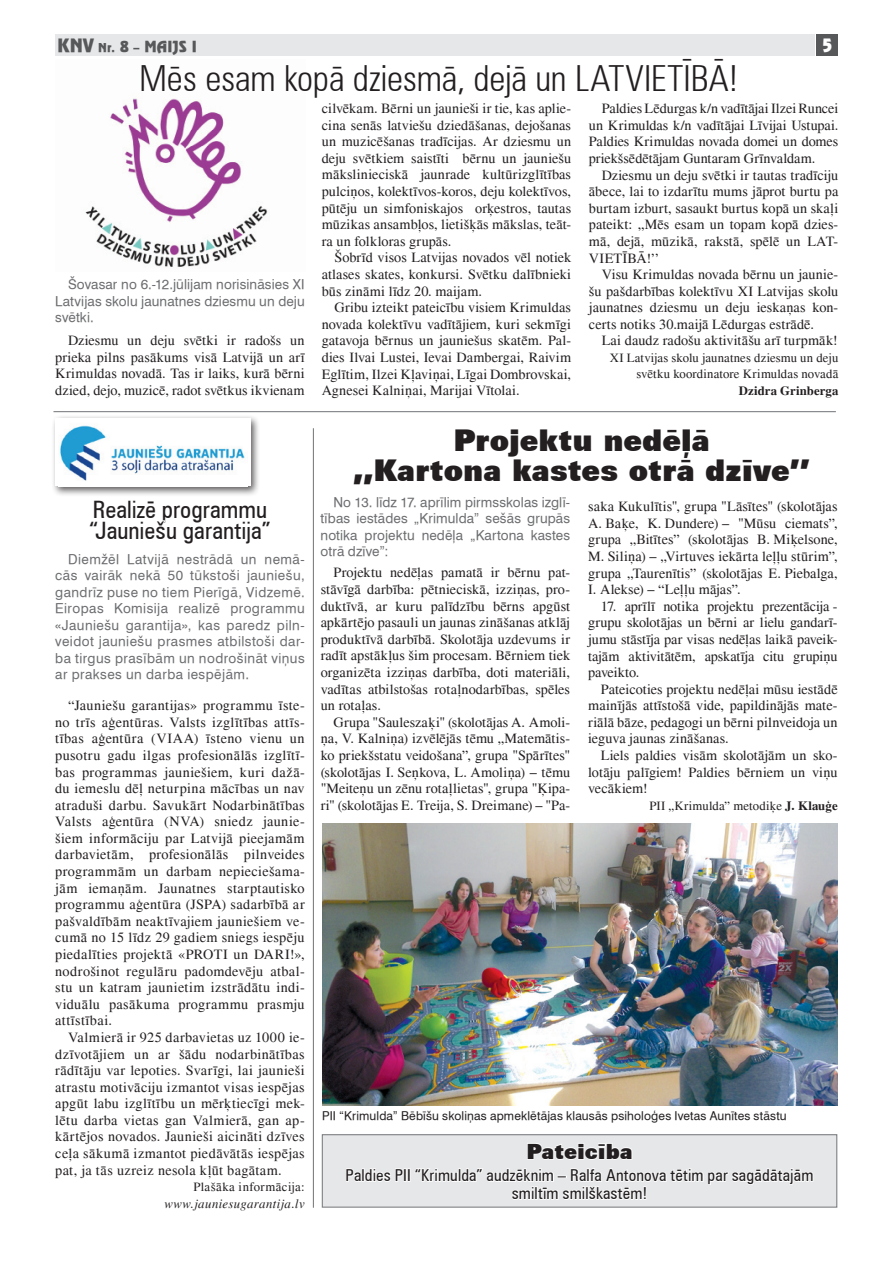
<style>
.page{position:relative;width:893px;height:1263px;background:#fff}
.page>*{position:absolute;margin:0;border:0;box-sizing:border-box;transform-origin:0 0}
.t1{font:300 condensed 36px "Zurich TL";letter-spacing:-.005em;color:#231f20}
.t2{font:900 30px/30px "Zurich TL";letter-spacing:-.005em;color:#231f20;text-align:center}
.t3{font:condensed 24px/21px "Zurich TL";color:#231f20}
.t4{font:900 21px "Zurich TL";letter-spacing:-.005em;color:#231f20}
.t5{font:18px "Revue TL";color:#fff}
.t6{font:condensed 16.5px/18px "Zurich TL";letter-spacing:.01em;color:#231f20;text-align:center}
.t7{font:15px "Revue TL";letter-spacing:.005em;color:#57585a}
.t8{font:14.25px/16.6px "Times";letter-spacing:.01em;color:#231f20;text-align:justify}
.t9{font:13.5px/16.5px "Swiss 721 TL";letter-spacing:.01em;color:#6c6d70;text-align:justify}
.t10{font:12.75px/16.6px "Times";letter-spacing:.01em;color:#231f20;text-align:right}
.t11{font:italic 12.75px "Times";letter-spacing:.03em;color:#231f20}
.t12{font:12.75px "Times";letter-spacing:.035em;color:#231f20}
.t13{font:700 12.75px "Times";letter-spacing:.01em;color:#231f20}
.t14{font:12px "Swiss 721 TL";letter-spacing:.015em;color:#231f20}
.s1{font-size:18px}
.s2{font-size:12px}
.s3{font-weight:700}
</style>
<div class="page">
<div style="left:55px;top:34px;width:759px;height:22px;background:#e6e7e9"></div>
<div style="left:816px;top:34px;width:22px;height:22px;background:#57585a"></div>
<div style="left:51px;top:414px;width:215px;height:89px;background:#231f20;opacity:.75"></div>
<div style="left:55px;top:418px;width:195px;height:68px;background:#fff"></div>
<img style="left:60px;top:425px;width:185px;height:56px">
<img style="left:85px;top:98px;width:183px;height:169px">
<svg style="left:88px;top:499px;width:178px;height:4px"></svg>
<div style="left:322px;top:1135px;width:515px;height:72px;background:#e6e7e9"></div>
<svg style="left:527px;top:1143px;width:106px;height:17px"></svg>
<svg style="left:346px;top:1168px;width:58px;height:14px"></svg>
<div style="left:404px;top:1168px;width:3px;height:14px;border:2px solid #fff"></div>
<div style="left:407px;top:1168px;width:4px;height:14px;border:2px solid #fff"></div>
<svg style="left:414px;top:1168px;width:399px;height:32px"></svg>
<div style="left:322px;top:1134px;width:515px;height:74px;border:1px solid #808285"></div>
<img style="left:322px;top:823px;width:515px;height:282px">
<hr style="left:53px;top:411px;width:783px;height:1px;background:#808285">
<hr style="left:313px;top:428px;width:1px;height:780px;background:#808285">
<svg style="left:321px;top:1102px;width:498px;height:39px"></svg>
<svg style="left:322px;top:1109px;width:465px;height:15px"></svg>
<p class="t7" style="left:57px;top:37px;width:141px"><span class="s1">KNV</span> <span class="s2">Nr.</span> 8 <span class="s2">–</span> MAIJS I</p>
<p class="t5" style="left:821px;top:34px;width:14px">5</p>
<h1 class="t1" style="left:140px;top:56px;width:600px">Mēs esam kopā dziesmā, dejā un LATVIETĪBĀ!</h1>
<p class="t9" style="left:55px;top:276px;width:251px;text-indent:13px">Šovasar no 6.-12.jūlijam norisināsies XI Latvijas skolu jaunatnes dziesmu un deju svētki.</p>
<p class="t8" style="left:55px;top:332px;width:251px;text-indent:13px">Dziesmu un deju svētki ir radošs un prieka pilns pasākums visā Latvijā un arī Krimuldas novadā. Tas ir laiks, kurā bērni dzied, dejo, muzicē, radot svētkus ikvienam</p>
<h3 class="t3" style="left:89px;top:499px;width:183px">Realizē programmu “Jauniešu garantija”</h3>
<p class="t9" style="left:55px;top:550px;width:251px;text-indent:13px">Diemžēl Latvijā nestrādā un nemā&shy;cās vairāk nekā 50 tūkstoši jauniešu, gandrīz puse no tiem Pierīgā, Vidzemē.<br>Eiropas Komisija realizē programmu «Jauniešu garantija», kas paredz piln&shy;veidot jauniešu prasmes atbilstoši dar&shy;ba tirgus prasībām un nodrošināt viņus ar prakses un darba iespējām.</p>
<p class="t8" style="left:55px;top:697px;width:251px;text-indent:13px">“Jauniešu garantijas» programmu īste&shy;no trīs aģentūras. Valsts izglītības attīs&shy;tības aģentūra (VIAA) īsteno vienu un pusotru gadu ilgas profesionālās izglītī&shy;bas programmas jauniešiem, kuri dažā&shy;du iemeslu dēļ neturpina mācības un nav atraduši darbu. Savukārt Nodarbinātības Valsts aģentūra (NVA) sniedz jaunie&shy;šiem informāciju par Latvijā pieejamām darbavietām, profesionālās pilnveides programmām un darbam nepieciešama&shy;jām iemaņām. Jaunatnes starptautisko programmu aģentūra (JSPA) sadarbībā ar pašvaldībām neaktīvajiem jauniešiem ve&shy;cumā no 15 līdz 29 gadiem sniegs iespēju piedalīties projektā «PROTI un DARI!», nodrošinot regulāru padomdevēju atbal&shy;stu un katram jaunietim izstrādātu indi&shy;viduālu pasākuma programmu prasmju attīstībai.</p>
<p class="t8" style="left:55px;top:1029px;width:251px;text-indent:13px">Valmierā ir 925 darbavietas uz 1000 ie&shy;dzīvotājiem un ar šādu nodarbinātības rādītāju var lepoties. Svarīgi, lai jaunieši atrastu motivāciju izmantot visas iespējas apgūt labu izglītību un mērķtiecīgi mek&shy;lētu darba vietas gan Valmierā, gan ap&shy;kārtējos novados. Jaunieši aicināti dzīves ceļa sākumā izmantot piedāvātās iespējas pat, ja tās uzreiz nesola kļūt bagātam.</p>
<p class="t12" style="left:193px;top:1180px;width:113px">Plašāka informācija:</p>
<p class="t11" style="left:164px;top:1196px;width:142px">www.jauniesugarantija.lv</p>
<p class="t8" style="left:322px;top:100px;width:251px">cilvēkam. Bērni un jaunieši ir tie, kas aplie&shy;cina senās latviešu dziedāšanas, dejošanas un muzicēšanas tradīcijas. Ar dziesmu un deju svētkiem saistīti bērnu un jauniešu mākslinieciskā jaunrade kultūrizglītības pulciņos, kolektīvos-koros, deju kolektīvos, pūtēju un simfoniskajos orķestros, tautas mūzikas ansambļos, lietišķās mākslas, teāt&shy;ra un folkloras grupās.</p>
<p class="t8" style="left:322px;top:249px;width:251px;text-indent:13px">Šobrīd visos Latvijas novados vēl notiek atlases skates, konkursi. Svētku dalībnieki būs zināmi līdz 20. maijam.</p>
<p class="t8" style="left:322px;top:299px;width:251px;text-indent:13px">Gribu izteikt pateicību visiem Krimuldas novada kolektīvu vadītājiem, kuri sekmīgi gatavoja bērnus un jauniešus skatēm. Pal&shy;dies Ilvai Lustei, Ievai Dambergai, Raivim Eglītim, Ilzei Kļaviņai, Līgai Dombrovskai, Agnesei Kalniņai, Marijai Vītolai.</p>
<p class="t8" style="left:589px;top:100px;width:251px;text-indent:13px">Paldies Lēdurgas k/n vadītājai Ilzei Runcei un Krimuldas k/n vadītājai Līvijai Ustupai.<br>Paldies Krimuldas novada domei un domes priekšsēdētājam Guntaram Grīnvaldam.</p>
<p class="t8" style="left:589px;top:167px;width:251px;text-indent:13px">Dziesmu un deju svētki ir tautas tradīciju ābece, lai to izdarītu mums jāprot burtu pa burtam izburt, sasaukt burtus kopā un skaļi pateikt: ,,Mēs esam un topam kopā dzies&shy;mā, dejā, mūzikā, rakstā, spēlē un LAT-VIETĪBĀ!’’</p>
<p class="t8" style="left:589px;top:266px;width:251px;text-indent:13px">Visu Krimuldas novada bērnu un jaunie&shy;šu pašdarbības kolektīvu XI Latvijas skolu jaunatnes dziesmu un deju ieskaņas kon&shy;certs notiks 30.maijā Lēdurgas estrādē.</p>
<p class="t8" style="left:602px;top:332px;width:237px">Lai daudz radošu aktivitāšu arī turpmāk!</p>
<p class="t10" style="left:610px;top:349px;width:230px">XI Latvijas skolu jaunatnes dziesmu un deju svētku koordinatore Krimuldas novadā</p>
<p class="t13" style="left:739px;top:383px;width:101px">Dzidra Grinberga</p>
<h2 class="t2" style="left:353px;top:425px;width:459px">Projektu nedēļā<br>„Kartona kastes otrā dzīve”</h2>
<p class="t9" style="left:321px;top:494px;width:251px;text-indent:13px">No 13. līdz 17. aprīlim pirmsskolas izglī&shy;tības iestādes „Krimulda” sešās grupās notika projektu nedēļa „Kartona kastes otrā dzīve”:</p>
<p class="t8" style="left:321px;top:564px;width:251px;text-indent:13px">Projektu nedēļas pamatā ir bērnu pat&shy;stāvīgā darbība: pētnieciskā, izziņas, pro&shy;duktīvā, ar kuru palīdzību bērns apgūst apkārtējo pasauli un jaunas zināšanas atklāj produktīvā darbībā. Skolotāja uzdevums ir radīt apstākļus šim procesam. Bērniem tiek organizēta izziņas darbība, doti materiāli, vadītas atbilstošas rotaļnodarbības, spēles un rotaļas.</p>
<p class="t8" style="left:321px;top:714px;width:251px;text-indent:13px">Grupa "Sauleszaķi" (skolotājas A. Amoli&shy;ņa, V. Kalniņa) izvēlējās tēmu „Matemātis&shy;ko priekšstatu veidošana”, grupa "Spārītes" (skolotājas I. Seņkova, L. Amoliņa) – tēmu "Meiteņu un zēnu rotaļlietas", grupa "Ķipa&shy;ri" (skolotājas E. Treija, S. Dreimane) – "Pa-</p>
<p class="t8" style="left:588px;top:498px;width:251px">saka Kukulītis", grupa "Lāsītes" (skolotājas A. Baķe, K. Dundere) – "Mūsu ciemats”, grupa „Bitītes” (skolotājas B. Miķelsone, M. Siliņa) – „Virtuves iekārta leļļu stūrim”, grupa „Taurenītis” (skolotājas E. Piebalga, I. Alekse) – “Leļļu mājas”.</p>
<p class="t8" style="left:588px;top:598px;width:251px;text-indent:13px">17. aprīlī notika projektu prezentācija - grupu skolotājas un bērni ar lielu gandarī&shy;jumu stāstīja par visas nedēļas laikā paveik&shy;tajām aktivitātēm, apskatīja citu grupiņu paveikto.</p>
<p class="t8" style="left:588px;top:681px;width:251px;text-indent:13px">Pateicoties projektu nedēļai mūsu iestādē mainījās attīstošā vide, papildinājās mate&shy;riālā bāze, pedagogi un bērni pilnveidoja un ieguva jaunas zināšanas.</p>
<p class="t8" style="left:588px;top:747px;width:251px;text-indent:13px">Liels paldies visām skolotājām un sko&shy;lotāju palīgiem! Paldies bērniem un viņu vecākiem!</p>
<p class="t10" style="left:649px;top:797px;width:190px">PII „Krimulda” metodiķe <span class="s3">J. Klauģe</span></p>
<p class="t14" style="left:322px;top:1108px;width:466px">PII “Krimulda” Bēbīšu skoliņas apmeklētājas klausās psiholoģes Ivetas Aunītes stāstu</p>
<h3 class="t4" style="left:526px;top:1138px;width:108px">Pateicība</h3>
<p class="t6" style="left:346px;top:1166px;width:469px">Paldies PII “Krimulda” audzēknim – Ralfa Antonova tētim par sagādātajām smiltīm smilškastēm!</p>
</div>
